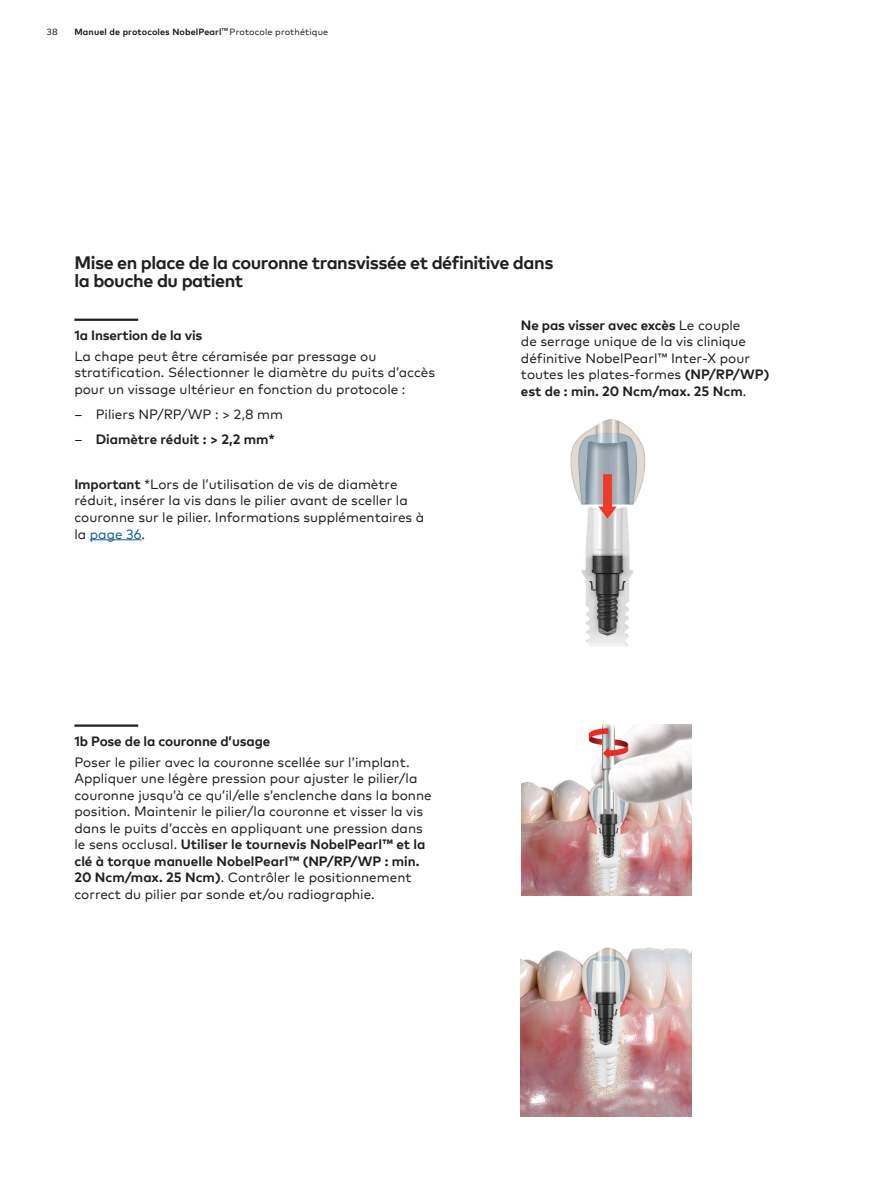
<style>
.page{position:relative;width:893px;height:1191px;background:#fff}
.page>*{position:absolute;margin:0;border:0;box-sizing:border-box;transform-origin:0 0}
.t1{font:700 18px/18px "Mark Pro";letter-spacing:-.025em;color:#231f20}
.t2{font:13.5px/16.5px "Mark Pro";color:#231f20}
.t3{font:700 13.5px "Mark Pro";letter-spacing:-.01em;color:#231f20}
.t4{font:700 9px "Mark Pro";letter-spacing:.015em;color:#231f20}
.t5{font:9px "Mark Pro";color:#231f20}
.s1{font-weight:400}
.s2{font-weight:700}
.s3{color:#175d9e}
</style>
<div class="page">
<img style="left:570px;top:419px;width:76px;height:227px">
<hr style="left:74px;top:318px;width:64px;height:3px;background:#231f20">
<hr style="left:74px;top:724px;width:64px;height:2px;background:#231f20">
<hr style="left:90px;top:539px;width:52px;height:1px;background:#175d9e">
<img style="left:522px;top:725px;width:169px;height:170px">
<img style="left:521px;top:947px;width:170px;height:169px">
<p class="t5" style="left:47px;top:25px;width:12px">38</p>
<p class="t4" style="left:74px;top:25px;width:255px">Manuel de protocoles NobelPearl<sup>TM</sup> <span class="s1">Protocole prothétique</span></p>
<h1 class="t1" style="left:74px;top:252px;width:481px">Mise en place de la couronne transvissée et définitive dans la bouche du patient</h1>
<p class="t3" style="left:74px;top:325px;width:129px">1a Insertion de la vis</p>
<p class="t2" style="left:74px;top:347px;width:362px">La chape peut être céramisée par pressage ou stratification. Sélectionner le diamètre du puits d’accès pour un vissage ultérieur en fonction du protocole :</p>
<p class="t2" style="left:74px;top:400px;width:210px;line-height:25px">‒ Piliers NP/RP/WP : &gt; 2,8 mm ‒ <span class="s2">Diamètre réduit : &gt; 2,2 mm*</span></p>
<p class="t2" style="left:521px;top:316px;width:250px"><span class="s2">Ne pas visser avec excès</span> Le couple<br>de serrage unique de la vis clinique définitive NobelPearl™ Inter-X pour toutes les plates-formes <span class="s2">(NP/RP/WP) est de : min. 20 Ncm/max. 25 Ncm</span>.</p>
<p class="t2" style="left:74px;top:475px;width:351px"><span class="s2">Important</span> *Lors de l’utilisation de vis de diamètre réduit, insérer la vis dans le pilier avant de sceller la couronne sur le pilier. Informations supplémentaires à la <span class="s3">page 36</span>.</p>
<p class="t3" style="left:74px;top:731px;width:197px">1b Pose de la couronne d’usage</p>
<p class="t2" style="left:74px;top:752px;width:359px">Poser le pilier avec la couronne scellée sur l’implant.<br>Appliquer une légère pression pour ajuster le pilier/la couronne jusqu’à ce qu’il/elle s’enclenche dans la bonne position. Maintenir le pilier/la couronne et visser la vis dans le puits d’accès en appliquant une pression dans le sens occlusal. <span class="s2">Utiliser le tournevis NobelPearl™ et la clé à torque manuelle NobelPearl™ (NP/RP/WP : min.<br>20 Ncm/max. 25 Ncm)</span>. Contrôler le positionnement correct du pilier par sonde et/ou radiographie.</p>
</div>
